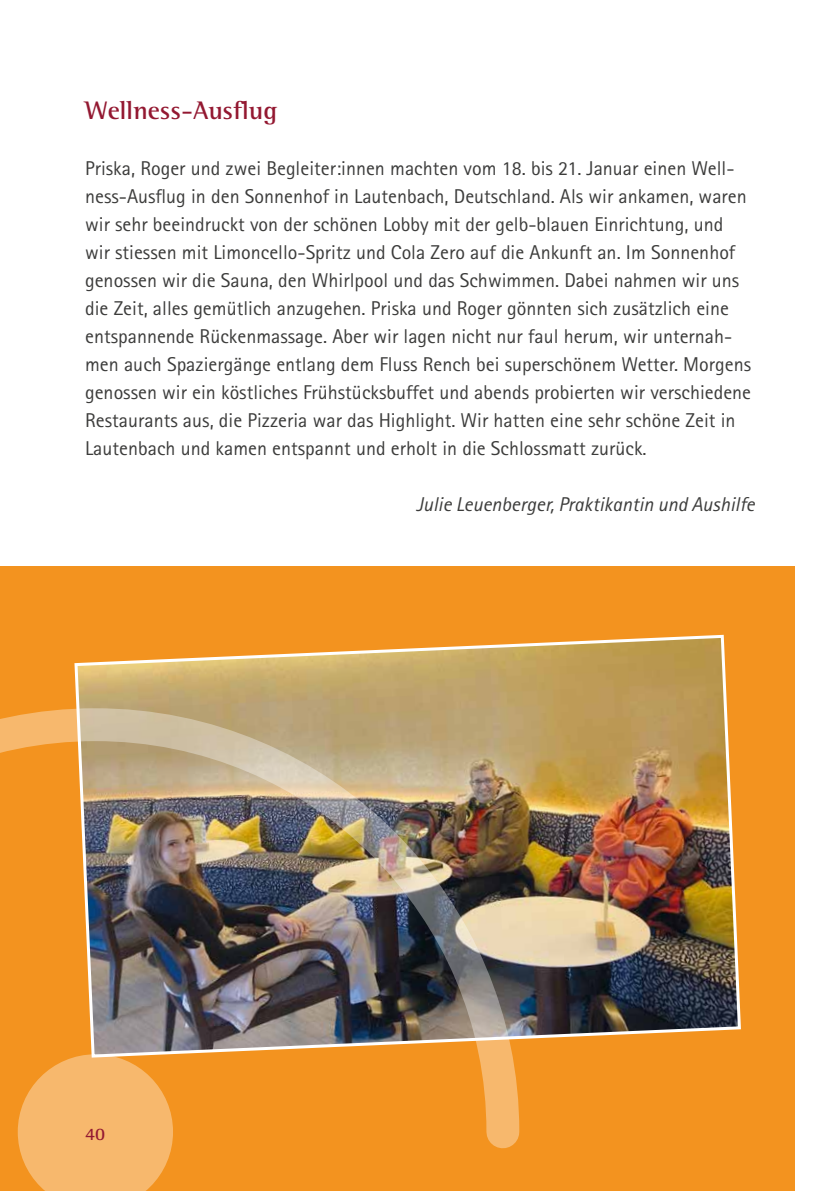
<style>
.page{position:relative;width:840px;height:1191px;background:#fff}
.page>*{position:absolute;margin:0;border:0;box-sizing:border-box;transform-origin:0 0}
.t1{font:700 26px "Rotis Semi Serif Std";color:#931831}
.t2{font:20px/28px "Rotis Sans Serif Std";color:#3c3c3b}
.t3{font:italic 20px "Rotis Sans Serif Std";color:#3c3c3b}
.t4{font:700 18px "Rotis Semi Serif Std";color:#931831}
</style>
<div class="page">
<div style="left:0;top:567px;width:794px;height:624px;background:#f3931f"></div>
<img style="left:74px;top:634px;width:667px;height:405px">
<img style="left:0;top:706px;width:521px;height:443px">
<svg style="left:18px;top:1054px;width:155px;height:137px"></svg>
<h1 class="t1" style="left:85px;top:94px;width:194px">Wellness-Ausflug</h1>
<p class="t2" style="left:85px;top:154px;width:667px">Priska, Roger und zwei Begleiter:innen machten vom 18. bis 21. Januar einen Well&shy;ness-Ausflug in den Sonnenhof in Lautenbach, Deutschland. Als wir ankamen, waren wir sehr beeindruckt von der schönen Lobby mit der gelb-blauen Einrichtung, und wir stiessen mit Limoncello-Spritz und Cola Zero auf die Ankunft an. Im Sonnenhof genossen wir die Sauna, den Whirlpool und das Schwimmen. Dabei nahmen wir uns die Zeit, alles gemütlich anzugehen. Priska und Roger gönnten sich zusätzlich eine entspannende Rückenmassage. Aber wir lagen nicht nur faul herum, wir unternah&shy;men auch Spaziergänge entlang dem Fluss Rench bei superschönem Wetter. Morgens genossen wir ein köstliches Frühstücksbuffet und abends probierten wir verschiedene Restaurants aus, die Pizzeria war das Highlight. Wir hatten eine sehr schöne Zeit in Lautenbach und kamen entspannt und erholt in die Schlossmatt zurück.</p>
<p class="t3" style="left:416px;top:492px;width:340px">Julie Leuenberger, Praktikantin und Aushilfe</p>
<p class="t4" style="left:85px;top:1123px;width:22px">40</p>
</div>
